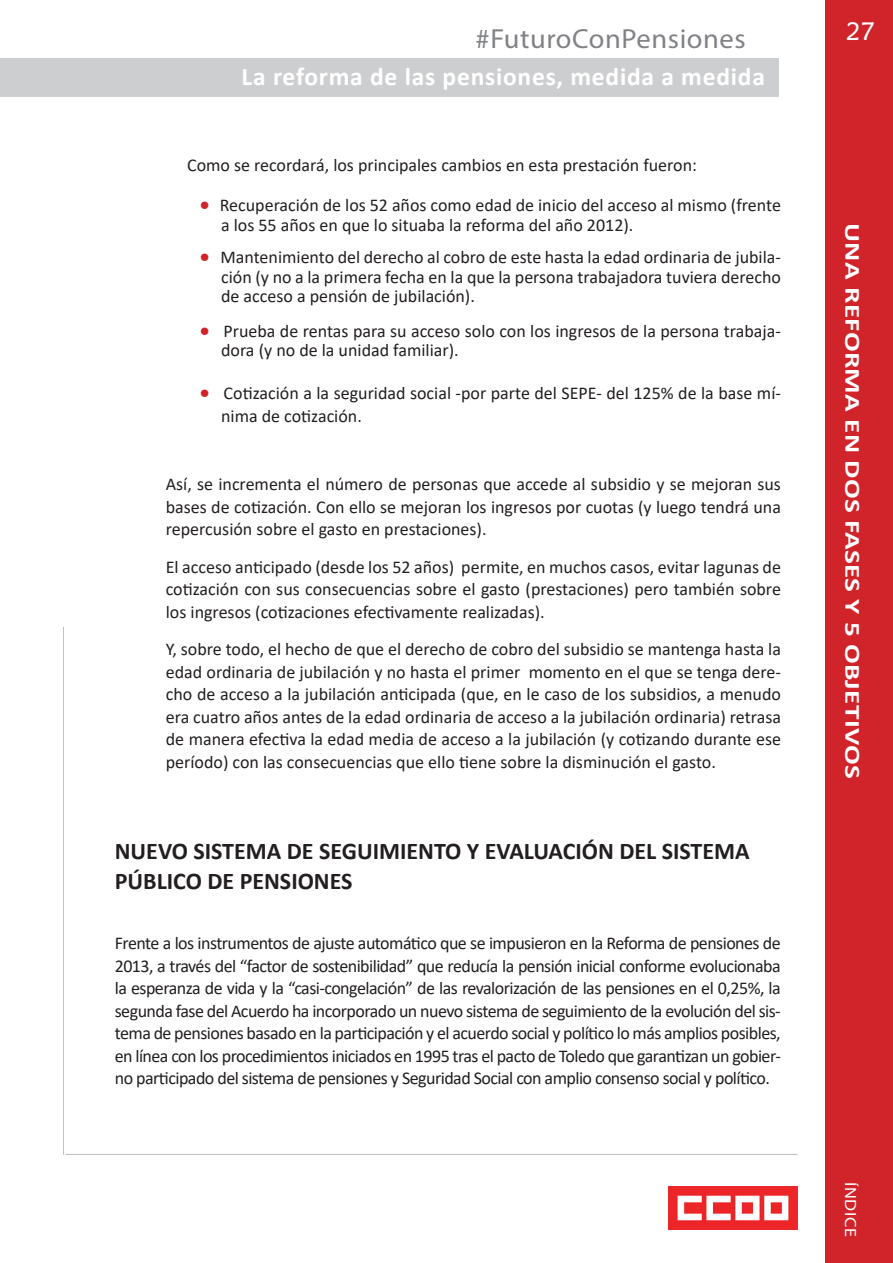
<style>
.page{position:relative;width:893px;height:1263px;background:#fff}
.page>*{position:absolute;margin:0;border:0;box-sizing:border-box;transform-origin:0 0}
.t1{font:27.6px "Myriad Pro";letter-spacing:.02em;color:#808285}
.t2{font:700 25.5px "Calibri";letter-spacing:.03em;color:#fff}
.t3{font:25.5px "Maiandra GD";color:#fff}
.t4{font:700 24px/30px "Calibri";color:#231f20}
.t5{font:700 21.6px "Calibri";letter-spacing:.01em;color:#fff;scale:1.35 1}
.t6{font:18px/22.5px "Calibri";color:#231f20;text-align:justify}
.t7{font:16.2px "Myriad Pro";letter-spacing:.03em;color:#fff;scale:1.11 1}
.s1{font-family:"Atkinson Hyperlegible";font-size:22.5px;color:#d1232a}
</style>
<div class="page">
<div style="left:825px;top:2px;width:68px;height:1261px;background:#d1232a"></div>
<hr style="left:66px;top:1154px;width:731px;height:1px;background:#bcbdc0">
<hr style="left:63px;top:627px;width:1px;height:528px;background:#bcbdc0">
<div style="left:825px;top:0;width:68px;height:61px;background:#d1232a"></div>
<img style="left:668px;top:1186px;width:129px;height:43px">
<div style="left:0;top:58px;width:779px;height:39px;background:#cdced0"></div>
<h1 class="t1" style="left:476px;top:22px;width:272px">#FuturoConPensiones</h1>
<h2 class="t3" style="left:846px;top:15px;width:31px">27</h2>
<h2 class="t2" style="left:242px;top:58px;width:525px">La reforma de las pensiones, medida a medida</h2>
<p class="t6" style="left:187px;top:153px;width:511px">Como se recordará, los principales cambios en esta prestación fueron:</p>
<p class="t6" style="left:221px;top:195px;width:561px;line-height:19.5px;text-indent:-21px"><span class="s1">•</span> Recuperación de los 52 años como edad de inicio del acceso al mismo (frente a los 55 años en que lo situaba la reforma del año 2012).</p>
<p class="t6" style="left:221px;top:247px;width:561px;line-height:19.5px;text-indent:-21px"><span class="s1">•</span> Mantenimiento del derecho al cobro de este hasta la edad ordinaria de jubila&shy;ción (y no a la primera fecha en la que la persona trabajadora tuviera derecho de acceso a pensión de jubilación).</p>
<p class="t6" style="left:221px;top:320px;width:561px;line-height:19.5px;text-indent:-21px"><span class="s1">•</span> Prueba de rentas para su acceso solo con los ingresos de la persona trabaja&shy;dora (y no de la unidad familiar).</p>
<p class="t6" style="left:221px;top:381px;width:561px;text-indent:-21px"><span class="s1">•</span> Cotización a la seguridad social -por parte del SEPE- del 125% de la base mí&shy;nima de cotización.</p>
<p class="t6" style="left:166px;top:472px;width:617px">Así, se incrementa el número de personas que accede al subsidio y se mejoran sus bases de cotización. Con ello se mejoran los ingresos por cuotas (y luego tendrá una repercusión sobre el gasto en prestaciones).</p>
<p class="t6" style="left:166px;top:555px;width:617px">El acceso anticipado (desde los 52 años) permite, en muchos casos, evitar lagunas de cotización con sus consecuencias sobre el gasto (prestaciones) pero también sobre los ingresos (cotizaciones efectivamente realizadas).</p>
<p class="t6" style="left:166px;top:637px;width:617px">Y, sobre todo, el hecho de que el derecho de cobro del subsidio se mantenga hasta la edad ordinaria de jubilación y no hasta el primer momento en el que se tenga dere&shy;cho de acceso a la jubilación anticipada (que, en le caso de los subsidios, a menudo era cuatro años antes de la edad ordinaria de acceso a la jubilación ordinaria) retrasa de manera efectiva la edad media de acceso a la jubilación (y cotizando durante ese período) con las consecuencias que ello tiene sobre la disminución el gasto.</p>
<h3 class="t4" style="left:115px;top:836px;width:636px">NUEVO SISTEMA DE SEGUIMIENTO Y EVALUACIÓN DEL SISTEMA<br>PÚBLICO DE PENSIONES</h3>
<p class="t6" style="left:115px;top:931px;width:668px">Frente a los instrumentos de ajuste automático que se impusieron en la Reforma de pensiones de 2013, a través del “factor de sostenibilidad” que reducía la pensión inicial conforme evolucionaba la esperanza de vida y la “casi-congelación” de las revalorización de las pensiones en el 0,25%, la segunda fase del Acuerdo ha incorporado un nuevo sistema de seguimiento de la evolución del sis&shy;tema de pensiones basado en la participación y el acuerdo social y político lo más amplios posibles, en línea con los procedimientos iniciados en 1995 tras el pacto de Toledo que garantizan un gobier&shy;no participado del sistema de pensiones y Seguridad Social con amplio consenso social y político.</p>
<p class="t5" style="left:868px;top:223px;width:413px;rotate:90deg">UNA REFORMA EN DOS FASES Y 5 OBJETIVOS</p>
<p class="t7" style="left:860px;top:1182px;width:51px;rotate:90deg">ÍNDICE</p>
</div>
